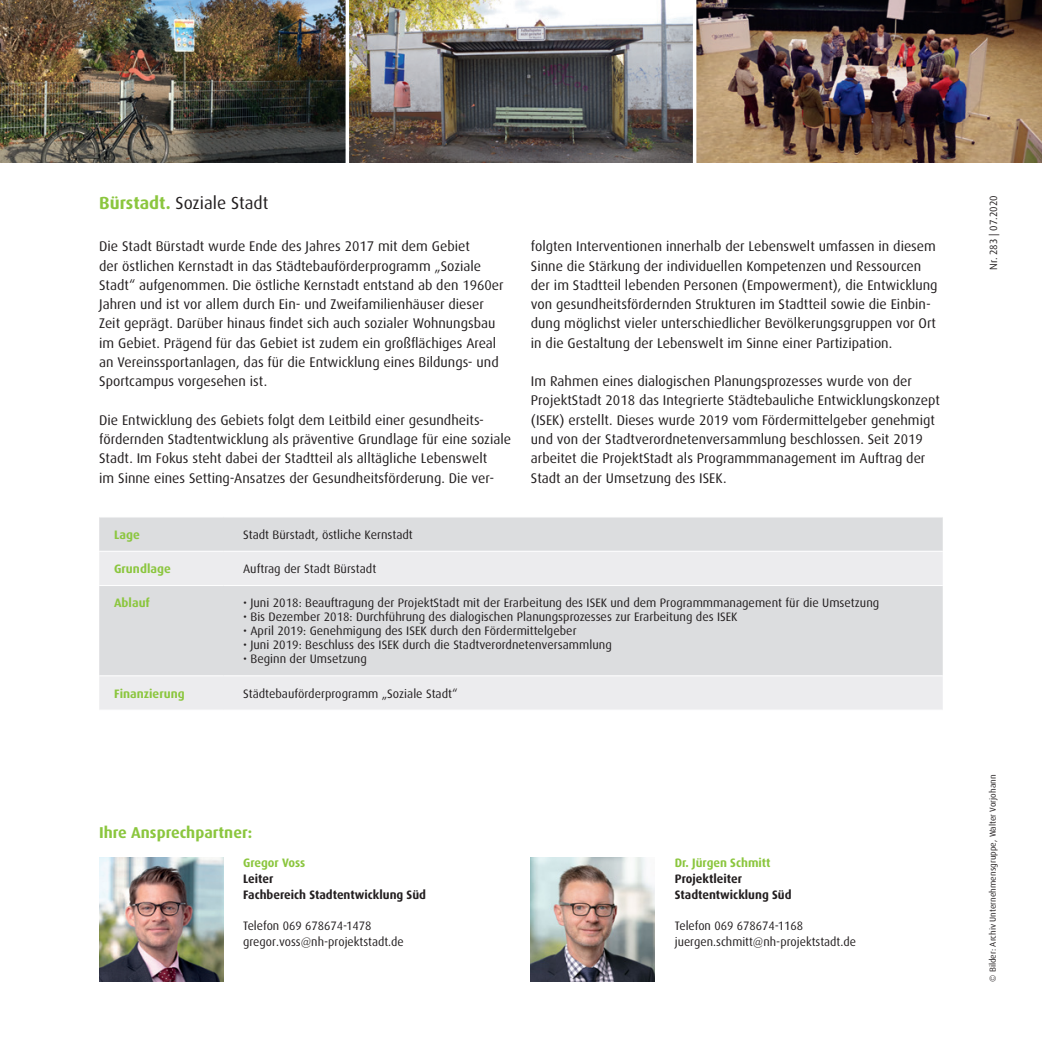
<style>
.page{position:relative;width:1042px;height:1042px;background:#fff}
.page>*{position:absolute;margin:0;border:0;box-sizing:border-box;transform-origin:0 0}
.t1{font:17.5px "Dax";color:#231f20}
.t2{font:700 15.75px "Dax";color:#8bc63e}
.t3{font:14px/19.2px "Dax";color:#231f20}
.Tabelle_Fließtext{font:12.25px "Dax";color:#231f20}
.t4{font:700 12.25px/15.8px "Dax";color:#231f20}
.Tabelle_Spalte_links{font:700 12.25px "Dax";color:#8bc63e}
.t5{font:10.5px "Dax";color:#231f20}
.t6{font:8.75px "Dax";color:#231f20}
.s1{font-weight:700;color:#8bc63e}
</style>
<div class="page">
<img style="left:531px;top:858px;width:124px;height:124px">
<img style="left:99px;top:858px;width:124px;height:124px">
<div style="left:99px;top:517px;width:844px;height:34px;background:#dcdddf"></div>
<svg style="left:99px;top:552px;width:844px;height:157px;background:#e2e3e5"></svg>
<hr style="left:223px;top:585px;width:720px;height:1px;background:#fff">
<hr style="left:223px;top:675px;width:720px;height:1px;background:#fff">
<hr style="left:99px;top:585px;width:124px;height:1px;background:#fff">
<hr style="left:99px;top:675px;width:124px;height:1px;background:#fff">
<img style="left:349px;top:0;width:344px;height:162px">
<img style="left:696px;top:0;width:346px;height:162px">
<img style="left:0;top:0;width:345px;height:162px">
<svg style="left:345px;top:0;width:1px;height:163px"></svg>
<p class="t1" style="left:99px;top:193px;width:171px"><span class="s1">Bürstadt.</span> Soziale Stadt</p>
<p class="t3" style="left:99px;top:237px;width:406px">Die Stadt Bürstadt wurde Ende des Jahres 2017 mit dem Gebiet<br>der östlichen Kernstadt in das Städtebauförderprogramm „Soziale Stadt“ aufgenommen. Die östliche Kernstadt entstand ab den 1960er Jahren und ist vor allem durch Ein- und Zweifamilienhäuser dieser Zeit geprägt. Darüber hinaus findet sich auch sozialer Wohnungsbau im Gebiet. Prägend für das Gebiet ist zudem ein großflächiges Areal an Vereinssportanlagen, das für die Entwicklung eines Bildungs- und Sportcampus vorgesehen ist.</p>
<p class="t3" style="left:99px;top:410px;width:413px">Die Entwicklung des Gebiets folgt dem Leitbild einer gesundheits&shy;fördernden Stadtentwicklung als präventive Grundlage für eine soziale Stadt. Im Fokus steht dabei der Stadtteil als alltägliche Lebenswelt<br>im Sinne eines Setting-Ansatzes der Gesundheitsförderung. Die ver-</p>
<p class="t3" style="left:531px;top:237px;width:408px">folgten Interventionen innerhalb der Lebenswelt umfassen in diesem Sinne die Stärkung der individuellen Kompetenzen und Ressourcen der im Stadtteil lebenden Personen (Empowerment), die Entwicklung von gesundheitsfördernden Strukturen im Stadtteil sowie die Einbin&shy;dung möglichst vieler unterschiedlicher Bevölkerungsgruppen vor Ort in die Gestaltung der Lebenswelt im Sinne einer Partizipation.</p>
<p class="t3" style="left:531px;top:372px;width:410px">Im Rahmen eines dialogischen Planungsprozesses wurde von der ProjektStadt 2018 das Integrierte Städtebauliche Entwicklungskonzept (ISEK) erstellt. Dieses wurde 2019 vom Fördermittelgeber genehmigt und von der Stadtverordnetenversammlung beschlossen. Seit 2019 arbeitet die ProjektStadt als Programmmanagement im Auftrag der Stadt an der Umsetzung des ISEK.</p>
<p class="Tabelle_Spalte_links" style="left:114px;top:528px;width:27px">Lage</p>
<p class="Tabelle_Fließtext" style="left:243px;top:528px;width:171px">Stadt Bürstadt, östliche Kernstadt</p>
<p class="Tabelle_Spalte_links" style="left:114px;top:562px;width:58px">Grundlage</p>
<p class="Tabelle_Fließtext" style="left:243px;top:562px;width:135px">Auftrag der Stadt Bürstadt</p>
<p class="Tabelle_Spalte_links" style="left:114px;top:596px;width:37px">Ablauf</p>
<p class="Tabelle_Fließtext" style="left:243px;top:596px;width:638px">• Juni 2018: Beauftragung der ProjektStadt mit der Erarbeitung des ISEK und dem Programmmanagement für die Umsetzung</p>
<p class="Tabelle_Fließtext" style="left:243px;top:610px;width:496px">• Bis Dezember 2018: Durchführung des dialogischen Planungsprozesses zur Erarbeitung des ISEK</p>
<p class="Tabelle_Fließtext" style="left:243px;top:624px;width:335px">• April 2019: Genehmigung des ISEK durch den Fördermittelgeber</p>
<p class="Tabelle_Fließtext" style="left:243px;top:638px;width:370px">• Juni 2019: Beschluss des ISEK durch die Stadtverordnetenversammlung</p>
<p class="Tabelle_Fließtext" style="left:243px;top:652px;width:125px">• Beginn der Umsetzung</p>
<p class="Tabelle_Spalte_links" style="left:114px;top:686px;width:72px">Finanzierung</p>
<p class="Tabelle_Fließtext" style="left:243px;top:687px;width:216px">Städtebauförderprogramm „Soziale Stadt“</p>
<p class="t2" style="left:99px;top:823px;width:155px">Ihre Ansprechpartner:</p>
<p class="Tabelle_Spalte_links" style="left:243px;top:856px;width:64px">Gregor Voss</p>
<p class="t4" style="left:243px;top:871px;width:184px">Leiter<br>Fachbereich Stadtentwicklung Süd</p>
<p class="Tabelle_Fließtext" style="left:243px;top:919px;width:130px">Telefon 069 678674-1478</p>
<p class="Tabelle_Fließtext" style="left:243px;top:935px;width:162px">gregor.voss@nh-projektstadt.de</p>
<p class="Tabelle_Spalte_links" style="left:675px;top:856px;width:97px">Dr. Jürgen Schmitt</p>
<p class="t4" style="left:675px;top:871px;width:118px">Projektleiter<br>Stadtentwicklung Süd</p>
<p class="Tabelle_Fließtext" style="left:675px;top:919px;width:130px">Telefon 069 678674-1168</p>
<p class="Tabelle_Fließtext" style="left:675px;top:935px;width:183px">juergen.schmitt@nh-projektstadt.de</p>
<p class="t5" style="left:987px;top:270px;width:76px;rotate:-90deg">Nr. 283 | 07.2020</p>
<p class="t6" style="left:988px;top:982px;width:209px;rotate:-90deg">© Bilder: Archiv Unternehmensgruppe, Walter Vorjohann</p>
</div>
